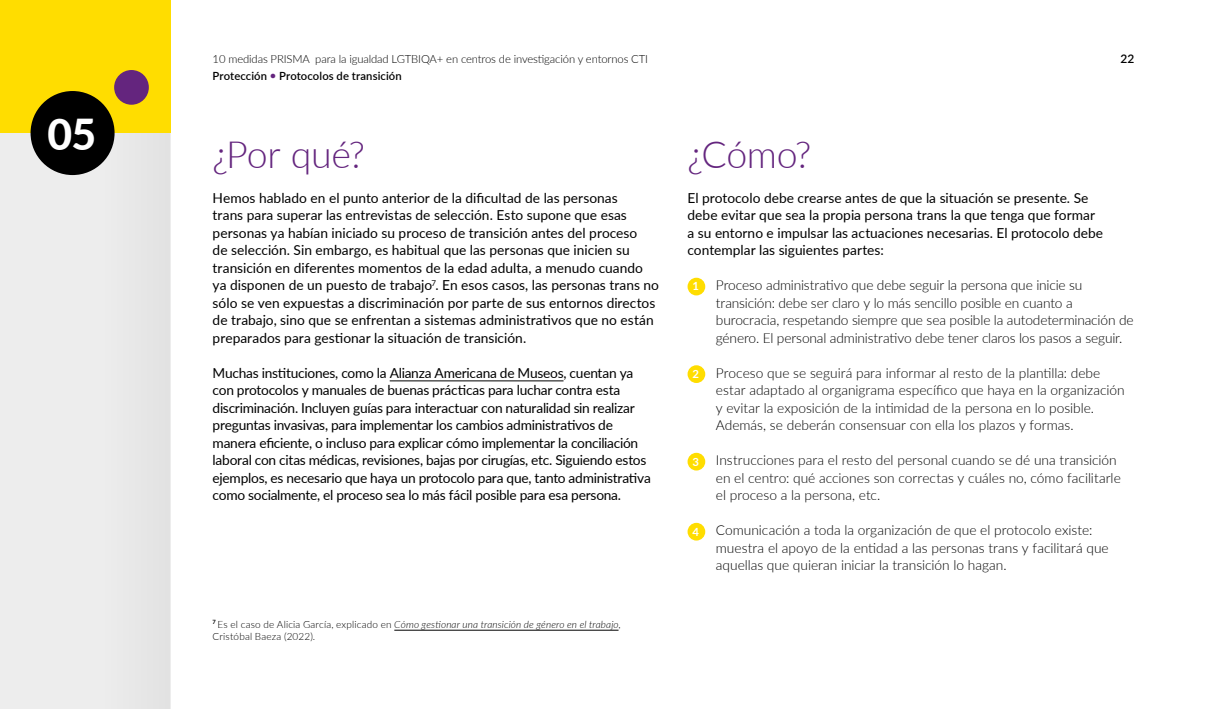
<style>
.page{position:relative;width:1205px;height:709px;background:#fff}
.page>*{position:absolute;margin:0;border:0;box-sizing:border-box;transform-origin:0 0}
.t1{font:800 42.62px "Lato";color:#fff}
.t2{font:300 37.5px "Lato";letter-spacing:-.01em;color:#64257e}
.texto{font:13.75px/17.5px "Lato";letter-spacing:-.005em;color:#000}
.bolas_amarillas{font:300 13.75px/17.5px "Lato";letter-spacing:-.005em;color:#000}
.t3{font:600 11.88px "Lato";color:#000}
.t4{font:300 11.25px "Lato";letter-spacing:-.01em;color:#000}
.t5{font:600 11.25px "Lato";letter-spacing:.01em;color:#000}
.t6{font:700 11.25px "Lato";color:#fff}
.pie_de_pagina{font:300 10px/12.5px "Lato";letter-spacing:.015em;color:#000}
.s1{color:#64257e}
.s2{font-style:italic}
</style>
<div class="page">
<div style="left:0;top:0;width:170px;height:709px;background:#ededed"></div>
<div style="left:99px;top:0;width:71px;height:709px;background:#e8e8e8"></div>
<div style="left:0;top:0;width:170px;height:133px;background:#fd0"></div>
<div style="left:31px;top:91px;width:84px;height:84px;background:#000;border-radius:50%"></div>
<div style="left:114px;top:70px;width:35px;height:35px;background:#64257e;border-radius:50%"></div>
<hr style="left:390px;top:380px;width:173px;height:1px;background:#000">
<div style="left:687px;top:278px;width:18px;height:17px;background:#fd0;border-radius:50%"></div>
<div style="left:687px;top:365px;width:18px;height:18px;background:#fd0;border-radius:50%"></div>
<div style="left:687px;top:453px;width:18px;height:17px;background:#fd0;border-radius:50%"></div>
<div style="left:687px;top:523px;width:18px;height:17px;background:#fd0;border-radius:50%"></div>
<hr style="left:394px;top:630px;width:224px;height:1px;background:#000">
<p class="t1" style="left:47px;top:103px;width:50px">05</p>
<p class="t4" style="left:213px;top:51px;width:437px">10 medidas PRISMA para la igualdad LGTBIQA+ en centros de investigación y entornos CTI</p>
<p class="t3" style="left:1120px;top:50px;width:15px">22</p>
<p class="t5" style="left:213px;top:68px;width:191px">Protección <span class="s1">•</span> Protocolos de transición</p>
<p class="t2" style="left:213px;top:128px;width:154px">¿Por qué?</p>
<p class="texto" style="left:213px;top:188px;width:448px">Hemos hablado en el punto anterior de la dificultad de las personas<br>trans para superar las entrevistas de selección. Esto supone que esas personas ya habían iniciado su proceso de transición antes del proceso<br>de selección. Sin embargo, es habitual que las personas que inicien su transición en diferentes momentos de la edad adulta, a menudo cuando ya disponen de un puesto de trabajo<sup>7</sup>. En esos casos, las personas trans no sólo se ven expuestas a discriminación por parte de sus entornos directos de trabajo, sino que se enfrentan a sistemas administrativos que no están preparados para gestionar la situación de transición.</p>
<p class="texto" style="left:213px;top:363px;width:440px">Muchas instituciones, como la Alianza Americana de Museos, cuentan ya con protocolos y manuales de buenas prácticas para luchar contra esta discriminación. Incluyen guías para interactuar con naturalidad sin realizar preguntas invasivas, para implementar los cambios administrativos de manera eficiente, o incluso para explicar cómo implementar la conciliación laboral con citas médicas, revisiones, bajas por cirugías, etc. Siguiendo estos ejemplos, es necesario que haya un protocolo para que, tanto administrativa como socialmente, el proceso sea lo más fácil posible para esa persona.</p>
<p class="pie_de_pagina" style="left:213px;top:617px;width:409px"><sup>7</sup> Es el caso de Alicia García, explicado en <span class="s2">Cómo gestionar una transición de género en el trabajo</span>,<br>Cristóbal Baeza (2022).</p>
<p class="t2" style="left:687px;top:128px;width:125px">¿Cómo?</p>
<p class="texto" style="left:687px;top:188px;width:417px">El protocolo debe crearse antes de que la situación se presente. Se debe evitar que sea la propia persona trans la que tenga que formar a su entorno e impulsar las actuaciones necesarias. El protocolo debe contemplar las siguientes partes:</p>
<p class="t6" style="left:692px;top:278px;width:8px">1</p>
<p class="bolas_amarillas" style="left:716px;top:276px;width:419px">Proceso administrativo que debe seguir la persona que inicie su transición: debe ser claro y lo más sencillo posible en cuanto a burocracia, respetando siempre que sea posible la autodeterminación de género. El personal administrativo debe tener claros los pasos a seguir.</p>
<p class="t6" style="left:692px;top:365px;width:8px">2</p>
<p class="bolas_amarillas" style="left:716px;top:363px;width:410px">Proceso que se seguirá para informar al resto de la plantilla: debe estar adaptado al organigrama específico que haya en la organización y evitar la exposición de la intimidad de la persona en lo posible.<br>Además, se deberán consensuar con ella los plazos y formas.</p>
<p class="t6" style="left:692px;top:453px;width:8px">3</p>
<p class="bolas_amarillas" style="left:716px;top:451px;width:406px">Instrucciones para el resto del personal cuando se dé una transición en el centro: qué acciones son correctas y cuáles no, cómo facilitarle el proceso a la persona, etc.</p>
<p class="t6" style="left:692px;top:523px;width:8px">4</p>
<p class="bolas_amarillas" style="left:716px;top:521px;width:394px">Comunicación a toda la organización de que el protocolo existe: muestra el apoyo de la entidad a las personas trans y facilitará que aquellas que quieran iniciar la transición lo hagan.</p>
</div>
